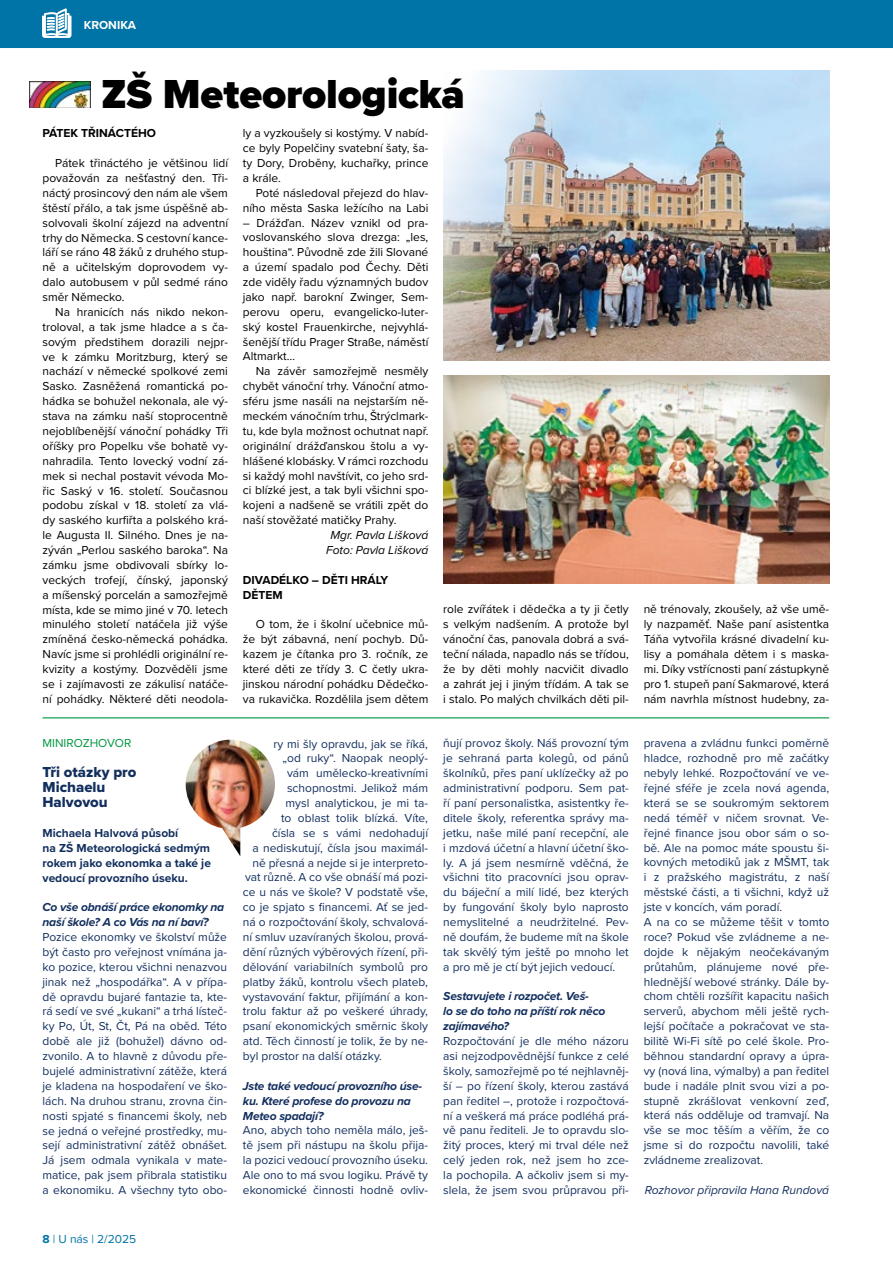
<style>
.page{position:relative;width:893px;height:1263px;background:#fff}
.page>*{position:absolute;margin:0;border:0;box-sizing:border-box;transform-origin:0 0}
.t1{font:900 42px "Proxima Nova";letter-spacing:-.005em;color:#000}
.t2{font:15px/14.9px "Proxima Nova Extrabld";color:#132f5e}
.t3{font:12px/14.9px "Proxima Nova";color:#132f5e;text-align:justify}
.t4{font:12px/14.9px "Proxima Nova";color:#000;text-align:justify}
.t5{font:italic 700 12px/14.9px "Proxima Nova";letter-spacing:-.015em;color:#132f5e}
.t6{font:700 12px/14.9px "Proxima Nova";color:#132f5e}
.t7{font:700 12px/14.9px "Proxima Nova";color:#000}
.t8{font:italic 12px/14.9px "Proxima Nova";color:#000;text-align:center}
.t9{font:italic 12px "Proxima Nova";color:#132f5e}
.t10{font:12px "Proxima Nova";color:#0074a6}
.t11{font:12px "Proxima Nova";color:#009641}
.t12{font:700 12px "Proxima Nova";color:#fff}
.s1{font-weight:700}
</style>
<div class="page">
<div style="left:0;top:0;width:893px;height:48px;background:#0074a6"></div>
<svg style="left:42px;top:8px;width:29px;height:30px"></svg>
<img style="left:443px;top:71px;width:386px;height:290px">
<img style="left:30px;top:81px;width:61px;height:27px">
<img style="left:186px;top:740px;width:89px;height:88px">
<hr style="left:43px;top:717px;width:786px;height:1px;background:#009641">
<img style="left:443px;top:375px;width:386px;height:209px">
<p class="t12" style="left:84px;top:16px;width:54px">KRONIKA</p>
<h1 class="t1" style="left:101px;top:62px;width:365px">ZŠ Meteorologická</h1>
<p class="t7" style="left:43px;top:126px;width:115px">PÁTEK TŘINÁCTÉHO</p>
<p class="t4" style="left:43px;top:155px;width:187px;text-indent:13px">Pátek třináctého je většinou lidí považován za nešťastný den. Tři&shy;náctý prosincový den nám ale všem štěstí přálo, a tak jsme úspěšně ab&shy;solvovali školní zájezd na adventní trhy do Německa. S cestovní kance&shy;láří se ráno 48 žáků z druhého stup&shy;ně a učitelským doprovodem vy&shy;dalo autobusem v půl sedmé ráno směr Německo.</p>
<p class="t4" style="left:43px;top:304px;width:187px;text-indent:13px">Na hranicích nás nikdo nekon&shy;troloval, a tak jsme hladce a s ča&shy;sovým předstihem dorazili nejpr&shy;ve k zámku Moritzburg, který se nachází v německé spolkové zemi Sasko. Zasněžená romantická po&shy;hádka se bohužel nekonala, ale vý&shy;stava na zámku naší stoprocentně nejoblíbenější vánoční pohádky Tři oříšky pro Popelku vše bohatě vy&shy;nahradila. Tento lovecký vodní zá&shy;mek si nechal postavit vévoda Mo&shy;řic Saský v 16. století. Současnou podobu získal v 18. století za vlá&shy;dy saského kurfiřta a polského krá&shy;le Augusta II. Silného. Dnes je na&shy;zýván „Perlou saského baroka“. Na zámku jsme obdivovali sbírky lo&shy;veckých trofejí, čínský, japonský a míšenský porcelán a samozřejmě místa, kde se mimo jiné v 70. letech minulého století natáčela již výše zmíněná česko-německá pohádka.<br>Navíc jsme si prohlédli originální re&shy;kvizity a kostýmy. Dozvěděli jsme se i zajímavosti ze zákulisí natáče&shy;ní pohádky. Některé děti neodola-</p>
<p class="t4" style="left:243px;top:125px;width:187px">ly a vyzkoušely si kostýmy. V nabíd&shy;ce byly Popelčiny svatební šaty, ša&shy;ty Dory, Droběny, kuchařky, prince a krále.</p>
<p class="t4" style="left:243px;top:185px;width:187px;text-align:right">Poté následoval přejezd do hlav&shy;ního města Saska ležícího na Labi</p>
<p class="t4" style="left:243px;top:215px;width:187px">– Drážďan. Název vznikl od pra&shy;voslovanského slova drezga: „les, houština“. Původně zde žili Slované a území spadalo pod Čechy. Děti zde viděly řadu významných budov jako např. barokní Zwinger, Sem&shy;perovu operu, evangelicko-luter&shy;ský kostel Frauenkirche, nejvyhlá&shy;šenější třídu Prager Straße, náměstí Altmarkt…</p>
<p class="t4" style="left:243px;top:363px;width:187px;text-indent:13px">Na závěr samozřejmě nesměly chybět vánoční trhy. Vánoční atmo&shy;sféru jsme nasáli na nejstarším ně&shy;meckém vánočním trhu, Štrýclmark&shy;tu, kde byla možnost ochutnat např. originální drážďanskou štolu a vy&shy;hlášené klobásky. V rámci rozchodu si každý mohl navštívit, co jeho srd&shy;ci blízké jest, a tak byli všichni spo&shy;kojeni a nadšeně se vrátili zpět do naší stověžaté matičky Prahy.</p>
<p class="t8" style="left:326px;top:527px;width:104px">Mgr. Pavla Lišková<br>Foto: Pavla Lišková</p>
<p class="t7" style="left:243px;top:572px;width:147px">DIVADÉLKO – DĚTI HRÁLY<br>DĚTEM</p>
<p class="t4" style="left:243px;top:616px;width:187px;text-indent:13px">O tom, že i školní učebnice mů&shy;že být zábavná, není pochyb. Dů&shy;kazem je čítanka pro 3. ročník, ze které děti ze třídy 3. C četly ukra&shy;jinskou národní pohádku Dědečko&shy;va rukavička. Rozdělila jsem dětem</p>
<p class="t4" style="left:443px;top:601px;width:187px">role zvířátek i dědečka a ty ji četly s velkým nadšením. A protože byl vánoční čas, panovala dobrá a svá&shy;teční nálada, napadlo nás se třídou, že by děti mohly nacvičit divadlo a zahrát jej i jiným třídám. A tak se i stalo. Po malých chvilkách děti pil-</p>
<p class="t4" style="left:644px;top:601px;width:187px">ně trénovaly, zkoušely, až vše umě&shy;ly nazpaměť. Naše paní asistentka Táňa vytvořila krásné divadelní ku&shy;lisy a pomáhala dětem i s maska&shy;mi. Díky vstřícnosti paní zástupkyně pro 1. stupeň paní Sakmarové, která nám navrhla místnost hudebny, za-</p>
<p class="t11" style="left:43px;top:734px;width:90px">MINIROZHOVOR</p>
<p class="t2" style="left:43px;top:765px;width:95px">Tři otázky pro<br>Michaelu<br>Halvovou</p>
<p class="t6" style="left:43px;top:825px;width:170px">Michaela Halvová působí<br>na ZŠ Meteorologická sedmým rokem jako ekonomka a také je vedoucí provozního úseku.</p>
<p class="t5" style="left:43px;top:899px;width:183px">Co vše obnáší práce ekonomky na naší škole? A co Vás na ní baví?</p>
<p class="t3" style="left:43px;top:929px;width:186px">Pozice ekonomky ve školství může být často pro veřejnost vnímána ja&shy;ko pozice, kterou všichni nenazvou jinak než „hospodářka“. A v přípa&shy;dě opravdu bujaré fantazie ta, kte&shy;rá sedí ve své „kukani“ a trhá lísteč&shy;ky Po, Út, St, Čt, Pá na oběd. Této době ale již (bohužel) dávno od&shy;zvonilo. A to hlavně z důvodu pře&shy;bujelé administrativní zátěže, která je kladena na hospodaření ve ško&shy;lách. Na druhou stranu, zrovna čin&shy;nosti spjaté s financemi školy, neb se jedná o veřejné prostředky, mu&shy;sejí administrativní zátěž obnášet.<br>Já jsem odmala vynikala v mate&shy;matice, pak jsem přibrala statistiku a ekonomiku. A všechny tyto obo-</p>
<p class="t10" style="left:43px;top:1230px;width:95px"><span class="s1">8</span> | U nás | 2/2025</p>
<p class="t3" style="left:274px;top:735px;width:156px">ry mi šly opravdu, jak se říká,</p>
<p class="t3" style="left:283px;top:750px;width:147px">„od ruky“. Naopak neoplý-</p>
<p class="t3" style="left:287px;top:765px;width:142px">vám umělecko-kreativními</p>
<p class="t3" style="left:287px;top:780px;width:142px">schopnostmi. Jelikož mám</p>
<p class="t3" style="left:286px;top:795px;width:144px">mysl analytickou, je mi ta-</p>
<p class="t3" style="left:281px;top:810px;width:148px">to oblast tolik blízká. Víte,</p>
<p class="t3" style="left:272px;top:825px;width:158px">čísla se s vámi nedohadují</p>
<p class="t3" style="left:253px;top:840px;width:177px">a nediskutují, čísla jsou maximál-</p>
<p class="t3" style="left:253px;top:855px;width:177px">ně přesná a nejde si je interpreto-</p>
<p class="t3" style="left:245px;top:869px;width:184px">vat různě. A co vše obnáší má pozi-</p>
<p class="t3" style="left:243px;top:884px;width:187px">ce u nás ve škole? V podstatě vše,</p>
<p class="t3" style="left:243px;top:899px;width:187px">co je spjato s financemi. Ať se jed-</p>
<p class="t3" style="left:243px;top:914px;width:187px">ná o rozpočtování školy, schvalová-</p>
<p class="t3" style="left:243px;top:929px;width:187px">ní smluv uzavíraných školou, prová-</p>
<p class="t3" style="left:243px;top:944px;width:187px">dění různých výběrových řízení, při-</p>
<p class="t3" style="left:243px;top:959px;width:187px">dělování variabilních symbolů pro</p>
<p class="t3" style="left:243px;top:974px;width:187px">platby žáků, kontrolu všech plateb,</p>
<p class="t3" style="left:243px;top:988px;width:187px">vystavování faktur, přijímání a kon-</p>
<p class="t3" style="left:243px;top:1003px;width:187px">trolu faktur až po veškeré úhrady,</p>
<p class="t3" style="left:243px;top:1018px;width:187px">psaní ekonomických směrnic školy</p>
<p class="t3" style="left:243px;top:1033px;width:187px">atd. Těch činností je tolik, že by ne-</p>
<p class="t3" style="left:243px;top:1048px;width:141px">byl prostor na další otázky.</p>
<p class="t5" style="left:243px;top:1078px;width:181px">Jste také vedoucí provozního úse&shy;ku. Které profese do provozu na<br>Meteo spadají?</p>
<p class="t3" style="left:243px;top:1122px;width:187px">Ano, abych toho neměla málo, ješ&shy;tě jsem při nástupu na školu přija&shy;la pozici vedoucí provozního úseku.<br>Ale ono to má svou logiku. Právě ty ekonomické činnosti hodně ovliv-</p>
<p class="t3" style="left:443px;top:735px;width:187px">ňují provoz školy. Náš provozní tým je sehraná parta kolegů, od pánů školníků, přes paní uklízečky až po administrativní podporu. Sem pat&shy;ří paní personalistka, asistentky ře&shy;ditele školy, referentka správy ma&shy;jetku, naše milé paní recepční, ale i mzdová účetní a hlavní účetní ško&shy;ly. A já jsem nesmírně vděčná, že všichni tito pracovníci jsou oprav&shy;du báječní a milí lidé, bez kterých by fungování školy bylo naprosto nemyslitelné a neudržitelné. Pev&shy;ně doufám, že budeme mít na škole tak skvělý tým ještě po mnoho let a pro mě je ctí být jejich vedoucí.</p>
<p class="t5" style="left:443px;top:989px;width:164px">Sestavujete i rozpočet. Veš-<br>lo se do toho na příští rok něco zajímavého?</p>
<p class="t3" style="left:443px;top:1033px;width:187px">Rozpočtování je dle mého názoru asi nejzodpovědnější funkce z celé školy, samozřejmě po té nejhlavněj&shy;ší – po řízení školy, kterou zastává pan ředitel –, protože i rozpočtová&shy;ní a veškerá má práce podléhá prá&shy;vě panu řediteli. Je to opravdu slo&shy;žitý proces, který mi trval déle než celý jeden rok, než jsem ho zce&shy;la pochopila. A ačkoliv jsem si my&shy;slela, že jsem svou průpravou při-</p>
<p class="t3" style="left:644px;top:735px;width:187px;text-align:left">pravena a zvládnu funkci poměrně hladce, rozhodně pro mě začátky nebyly lehké. Rozpočtování ve ve&shy;řejné sféře je zcela nová agenda, která se se soukromým sektorem nedá téměř v ničem srovnat. Ve&shy;řejné finance jsou obor sám o so&shy;bě. Ale na pomoc máte spoustu ši&shy;kovných metodiků jak z MŠMT, tak i z pražského magistrátu, z naší městské části, a ti všichni, když už jste v koncích, vám poradí.<br>A na co se můžeme těšit v tomto roce? Pokud vše zvládneme a ne&shy;dojde k nějakým neočekávaným průtahům, plánujeme nové pře&shy;hlednější webové stránky. Dále by&shy;chom chtěli rozšířit kapacitu našich serverů, abychom měli ještě rych&shy;lejší počítače a pokračovat ve sta&shy;bilitě Wi-Fi sítě po celé škole. Pro&shy;běhnou standardní opravy a úpra&shy;vy (nová lina, výmalby) a pan ředitel bude i nadále plnit svou vizi a po&shy;stupně zkrášlovat venkovní zeď, která nás odděluje od tramvají. Na vše se moc těším a věřím, že co jsme si do rozpočtu navolili, také zvládneme zrealizovat.</p>
<p class="t9" style="left:645px;top:1181px;width:186px">Rozhovor připravila Hana Rundová</p>
</div>
